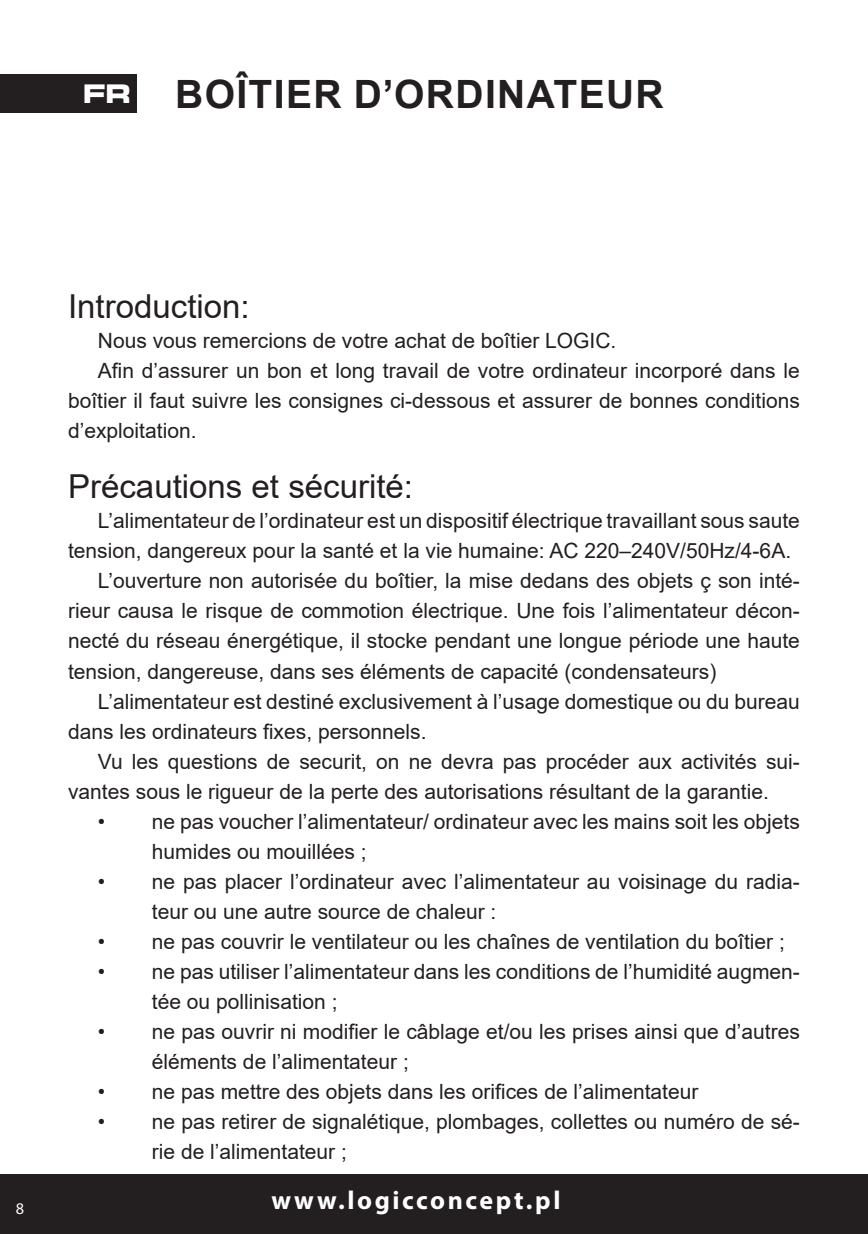
<style>
.page{position:relative;width:868px;height:1234px;background:#fff}
.page>*{position:absolute;margin:0;border:0;box-sizing:border-box;transform-origin:0 0}
.maly_tytul{font:700 39px "Arial";letter-spacing:.035em;color:#231f20}
.maly_tytul-2{font:33px "Arial";color:#231f20}
.t1{font:700 25.8px "Myriad Pro";letter-spacing:.1em;color:#fff}
.t2{font:700 25.2px "Square 721 Ex EU";color:#fff}
.tekst_kopia{font:21px/30px "Arial";color:#231f20}
.t3{font:16.2px "Myriad Pro";color:#fff}
</style>
<div class="page">
<div style="left:0;top:1174px;width:867px;height:59px;background:#231f20"></div>
<div style="left:0;top:74px;width:136px;height:39px;background:#231f20"></div>
<p class="t2" style="left:83px;top:79px;width:50px">FR</p>
<p class="maly_tytul" style="left:175px;top:67px;width:490px">BOÎTIER D’ORDINATEUR</p>
<p class="t3" style="left:16px;top:1198px;width:10px">8</p>
<p class="maly_tytul-2" style="left:68px;top:284px;width:183px">Introduction:</p>
<p class="tekst_kopia" style="left:98px;top:325px;width:520px">Nous vous remercions de votre achat de boîtier LOGIC.</p>
<p class="tekst_kopia" style="left:68px;top:355px;width:733px;text-align:justify;text-indent:30px">Afin d’assurer un bon et long travail de votre ordinateur incorporé dans le boîtier il faut suivre les consignes ci-dessous et assurer de bonnes conditions d’exploitation.</p>
<p class="maly_tytul-2" style="left:68px;top:464px;width:346px">Précautions et sécurité:</p>
<p class="tekst_kopia" style="left:68px;top:505px;width:733px;text-indent:30px">L’alimentateur de l’ordinateur est un dispositif électrique travaillant sous saute tension, dangereux pour la santé et la vie humaine: AC 220–240V/50Hz/4-6A.</p>
<p class="tekst_kopia" style="left:68px;top:565px;width:733px;text-align:justify;text-indent:30px">L’ouverture non autorisée du boîtier, la mise dedans des objets ç son inté&shy;rieur causa le risque de commotion électrique. Une fois l’alimentateur décon&shy;necté du réseau énergétique, il stocke pendant une longue période une haute tension, dangereuse, dans ses éléments de capacité (condensateurs)</p>
<p class="tekst_kopia" style="left:68px;top:685px;width:733px;text-indent:30px">L’alimentateur est destiné exclusivement à l’usage domestique ou du bureau dans les ordinateurs fixes, personnels.</p>
<p class="tekst_kopia" style="left:68px;top:745px;width:733px;text-indent:30px">Vu les questions de securit, on ne devra pas procéder aux activités sui&shy;vantes sous le rigueur de la perte des autorisations résultant de la garantie.</p>
<p class="tekst_kopia" style="left:152px;top:805px;width:649px;text-indent:-54px">• ne pas voucher l’alimentateur/ ordinateur avec les mains soit les objets humides ou mouillées ;</p>
<p class="tekst_kopia" style="left:152px;top:865px;width:649px;text-indent:-54px">• ne pas placer l’ordinateur avec l’alimentateur au voisinage du radia&shy;teur ou une autre source de chaleur :</p>
<p class="tekst_kopia" style="left:98px;top:925px;width:688px">• ne pas couvrir le ventilateur ou les chaînes de ventilation du boîtier ;</p>
<p class="tekst_kopia" style="left:152px;top:955px;width:649px;text-indent:-54px">• ne pas utiliser l’alimentateur dans les conditions de l’humidité augmen&shy;tée ou pollinisation ;</p>
<p class="tekst_kopia" style="left:152px;top:1015px;width:649px;text-indent:-54px">• ne pas ouvrir ni modifier le câblage et/ou les prises ainsi que d’autres éléments de l’alimentateur ;</p>
<p class="tekst_kopia" style="left:98px;top:1075px;width:602px">• ne pas mettre des objets dans les orifices de l’alimentateur</p>
<p class="tekst_kopia" style="left:152px;top:1105px;width:649px;text-indent:-54px">• ne pas retirer de signalétique, plombages, collettes ou numéro de sé&shy;rie de l’alimentateur ;</p>
<p class="t1" style="left:271px;top:1182px;width:290px">www.logicconcept.pl</p>
</div>
